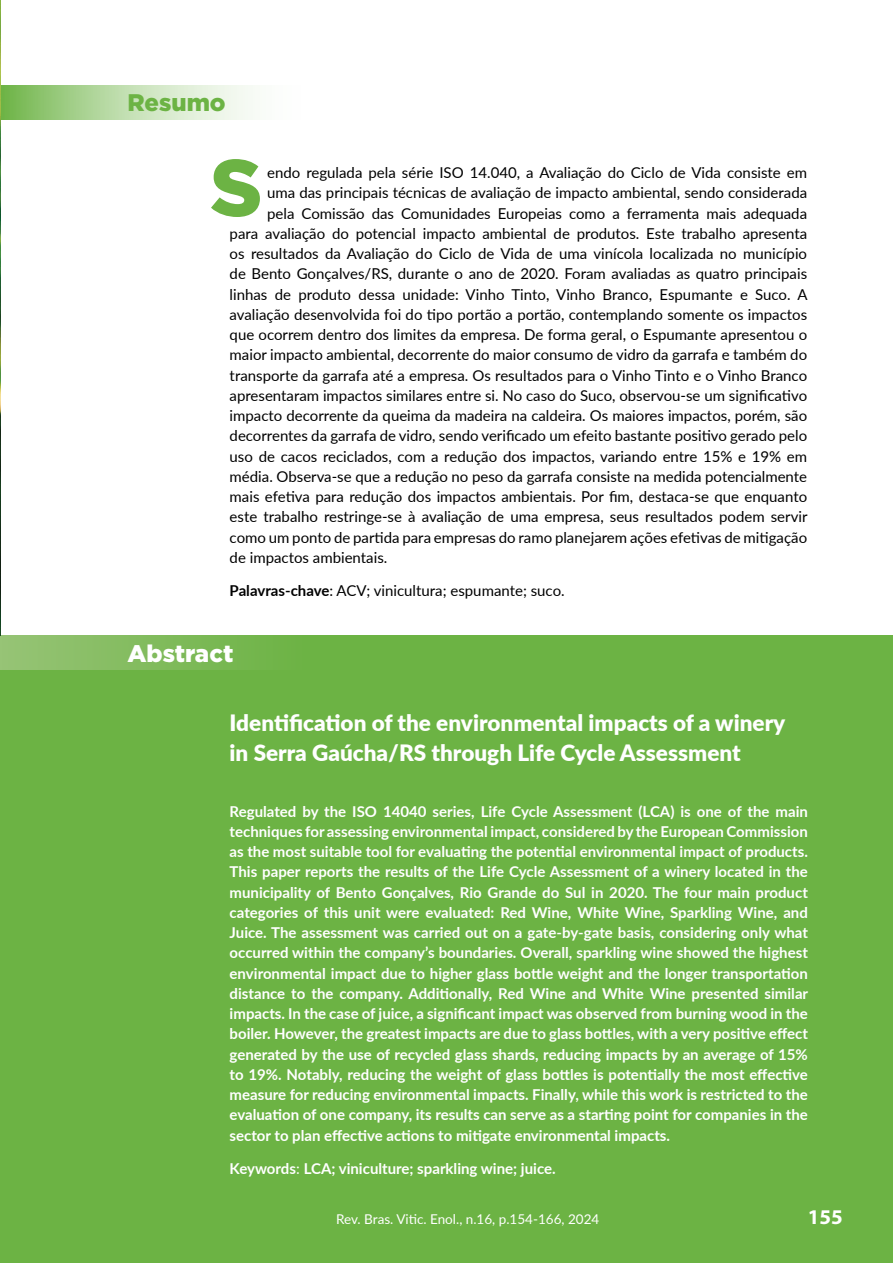
<style>
.page{position:relative;width:893px;height:1263px;background:#fff}
.page>*{position:absolute;margin:0;border:0;box-sizing:border-box;transform-origin:0 0}
.t1{font:900 24px "Gotham";color:#fff}
.t2{font:900 24px "Gotham";color:#6cb344}
.t3{font:900 22.5px/30px "Lato";color:#fff}
.t4{font:700 21px "Myriad Pro";color:#fff}
.t5{font:15px "Lato";color:#000}
.t6{font:700 15px/20.2px "Lato";color:#fff;text-align:justify}
.t7{font:13.5px "Lato";color:#fff}
.s1{font-weight:700}
.s2{font-weight:400}
</style>
<div class="page">
<div style="left:0;top:636px;width:893px;height:627px;background:#6cb344"></div>
<div style="left:0;top:636px;width:306px;height:34px;background:linear-gradient(to right,#97c476,#6cb344)"></div>
<svg style="left:1px;top:85px;width:252px;height:34px"></svg>
<img style="left:0;top:0;width:1px;height:636px">
<svg style="left:211px;top:159px;width:49px;height:58px"></svg>
<h1 class="t2" style="left:128px;top:89px;width:100px">Resumo</h1>
<p class="t5" style="left:267px;top:162px;width:541px">endo regulada pela série ISO 14.040, a Avaliação do Ciclo de Vida consiste em</p>
<p class="t5" style="left:267px;top:182px;width:541px">uma das principais técnicas de avaliação de impacto ambiental, sendo considerada</p>
<p class="t5" style="left:267px;top:202px;width:541px">pela Comissão das Comunidades Europeias como a ferramenta mais adequada</p>
<p class="t5" style="left:230px;top:223px;width:579px">para avaliação do potencial impacto ambiental de produtos. Este trabalho apresenta</p>
<p class="t5" style="left:230px;top:243px;width:579px">os resultados da Avaliação do Ciclo de Vida de uma vinícola localizada no município</p>
<p class="t5" style="left:230px;top:263px;width:579px">de Bento Gonçalves/RS, durante o ano de 2020. Foram avaliadas as quatro principais</p>
<p class="t5" style="left:230px;top:283px;width:579px">linhas de produto dessa unidade: Vinho Tinto, Vinho Branco, Espumante e Suco. A</p>
<p class="t5" style="left:230px;top:304px;width:579px">avaliação desenvolvida foi do tipo portão a portão, contemplando somente os impactos</p>
<p class="t5" style="left:230px;top:324px;width:579px">que ocorrem dentro dos limites da empresa. De forma geral, o Espumante apresentou o</p>
<p class="t5" style="left:230px;top:344px;width:579px">maior impacto ambiental, decorrente do maior consumo de vidro da garrafa e também do</p>
<p class="t5" style="left:230px;top:364px;width:579px">transporte da garrafa até a empresa. Os resultados para o Vinho Tinto e o Vinho Branco</p>
<p class="t5" style="left:230px;top:385px;width:579px">apresentaram impactos similares entre si. No caso do Suco, observou-se um significativo</p>
<p class="t5" style="left:230px;top:405px;width:579px">impacto decorrente da queima da madeira na caldeira. Os maiores impactos, porém, são</p>
<p class="t5" style="left:230px;top:425px;width:579px">decorrentes da garrafa de vidro, sendo verificado um efeito bastante positivo gerado pelo</p>
<p class="t5" style="left:230px;top:445px;width:579px">uso de cacos reciclados, com a redução dos impactos, variando entre 15% e 19% em</p>
<p class="t5" style="left:230px;top:466px;width:579px">média. Observa-se que a redução no peso da garrafa consiste na medida potencialmente</p>
<p class="t5" style="left:230px;top:486px;width:579px">mais efetiva para redução dos impactos ambientais. Por fim, destaca-se que enquanto</p>
<p class="t5" style="left:230px;top:506px;width:579px">este trabalho restringe-se à avaliação de uma empresa, seus resultados podem servir</p>
<p class="t5" style="left:230px;top:526px;width:579px">como um ponto de partida para empresas do ramo planejarem ações efetivas de mitigação</p>
<p class="t5" style="left:230px;top:547px;width:159px">de impactos ambientais.</p>
<p class="t5" style="left:230px;top:580px;width:337px"><span class="s1">Palavras-chave</span>: ACV; vinicultura; espumante; suco.</p>
<h1 class="t1" style="left:128px;top:640px;width:107px">Abstract</h1>
<h2 class="t3" style="left:230px;top:707px;width:557px">Identification of the environmental impacts of a winery in Serra Gaúcha/RS through Life Cycle Assessment</h2>
<p class="t6" style="left:230px;top:800px;width:580px">Regulated by the ISO 14040 series, Life Cycle Assessment (LCA) is one of the main techniques for assessing environmental impact, considered by the European Commission as the most suitable tool for evaluating the potential environmental impact of products.<br>This paper reports the results of the Life Cycle Assessment of a winery located in the municipality of Bento Gonçalves, Rio Grande do Sul in 2020. The four main product categories of this unit were evaluated: Red Wine, White Wine, Sparkling Wine, and Juice. The assessment was carried out on a gate-by-gate basis, considering only what occurred within the company’s boundaries. Overall, sparkling wine showed the highest environmental impact due to higher glass bottle weight and the longer transportation distance to the company. Additionally, Red Wine and White Wine presented similar impacts. In the case of juice, a significant impact was observed from burning wood in the boiler. However, the greatest impacts are due to glass bottles, with a very positive effect generated by the use of recycled glass shards, reducing impacts by an average of 15% to 19%. Notably, reducing the weight of glass bottles is potentially the most effective measure for reducing environmental impacts. Finally, while this work is restricted to the evaluation of one company, its results can serve as a starting point for companies in the sector to plan effective actions to mitigate environmental impacts.</p>
<p class="t6" style="left:230px;top:1157px;width:328px">Keywords<span class="s2">:</span> LCA; viniculture; sparkling wine; juice.</p>
<p class="t7" style="left:336px;top:1209px;width:265px">Rev. Bras. Vitic. Enol., n.16, p.154-166, 2024</p>
<h3 class="t4" style="left:808px;top:1203px;width:36px">155</h3>
</div>
